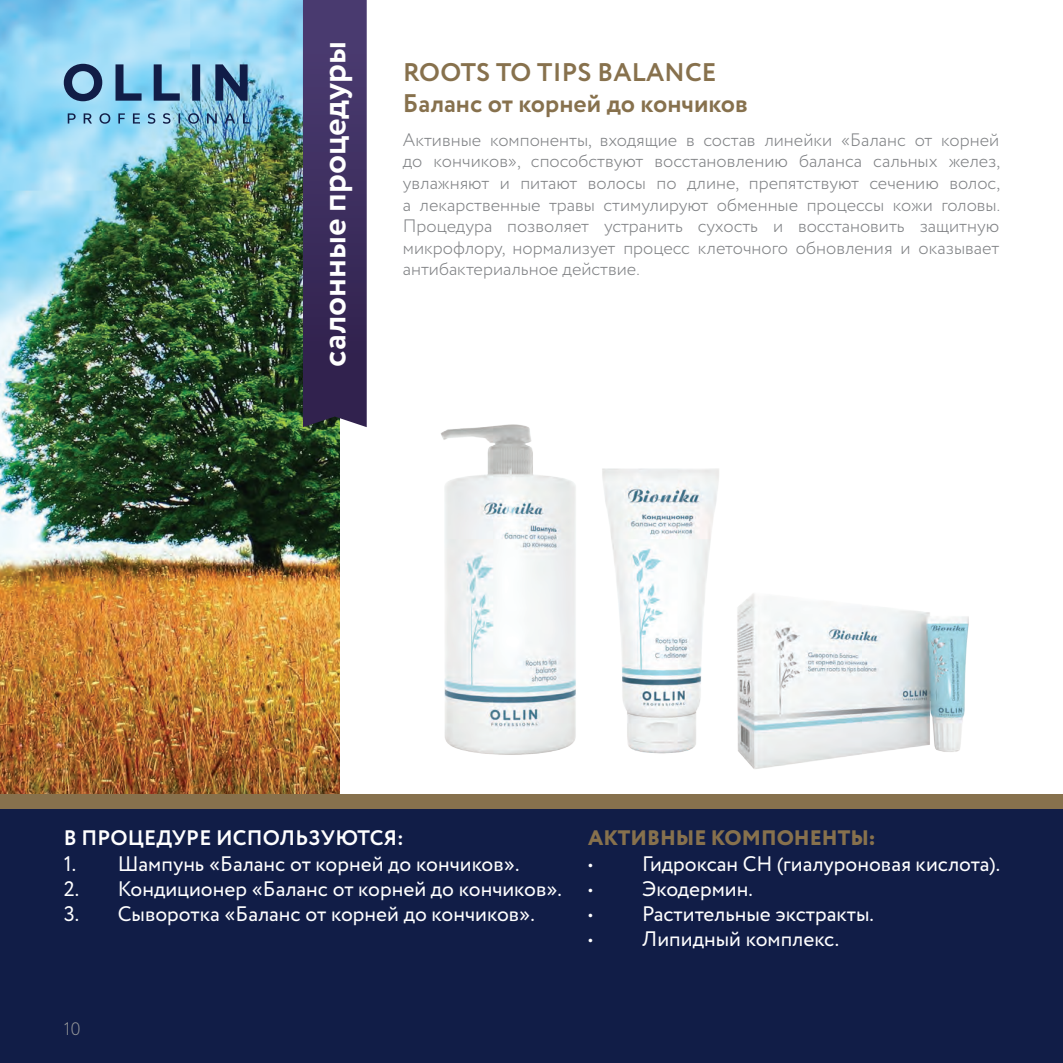
<style>
.page{position:relative;width:1063px;height:1063px;background:#fff}
.page>*{position:absolute;margin:0;border:0;box-sizing:border-box;transform-origin:0 0}
.t1{font:700 34.05px "Circe";color:#fff}
.t2{font:700 25.5px/30.6px "Circe";color:#87714d}
.t3{font:21px "Circe";color:#fff}
.t4{font:700 21px "Circe";letter-spacing:.01em;color:#fff}
.t5{font:800 21px "Circe";color:#87714d}
.t6{font:300 18px/21.6px "Circe";color:#808285;text-align:justify}
.t7{font:300 18px "Circe";color:#939598}
</style>
<div class="page">
<img style="left:0;top:0;width:309px;height:794px">
<div style="left:0;top:809px;width:1063px;height:254px;background:#111d47"></div>
<div style="left:0;top:794px;width:1063px;height:15px;background:#87714d"></div>
<svg style="left:303px;top:0;width:64px;height:427px;background:#3f3061"></svg>
<svg style="left:64px;top:64px;width:184px;height:37px;background:#628eaf"></svg>
<svg style="left:68px;top:113px;width:182px;height:11px;background:#72a6c5"></svg>
<img style="left:309px;top:355px;width:660px;height:439px">
<h1 class="t1" style="left:311px;top:367px;width:328px;rotate:-90deg">салонные процедуры</h1>
<h2 class="t2" style="left:403px;top:58px;width:347px">ROOTS TO TIPS BALANCE<br>Баланс от корней до кончиков</h2>
<p class="t6" style="left:403px;top:129px;width:599px">Активные компоненты, входящие в состав линейки «Баланс от корней до кончиков», способствуют восстановлению баланса сальных желез, увлажняют и питают волосы по длине, препятствуют сечению волос, а лекарственные травы стимулируют обменные процессы кожи головы.<br>Процедура позволяет устранить сухость и восстановить защитную микрофлору, нормализует процесс клеточного обновления и оказывает антибактериальное действие.</p>
<p class="t4" style="left:64px;top:824px;width:341px">В ПРОЦЕДУРЕ ИСПОЛЬЗУЮТСЯ:</p>
<p class="t3" style="left:64px;top:849px;width:457px">1. Шампунь «Баланс от корней до кончиков».</p>
<p class="t3" style="left:64px;top:875px;width:500px">2. Кондиционер «Баланс от корней до кончиков».</p>
<p class="t3" style="left:64px;top:900px;width:473px">3. Сыворотка «Баланс от корней до кончиков».</p>
<p class="t5" style="left:588px;top:824px;width:289px">АКТИВНЫЕ КОМПОНЕНТЫ:</p>
<p class="t3" style="left:588px;top:849px;width:413px">• Гидроксан СН (гиалуроновая кислота).</p>
<p class="t3" style="left:588px;top:875px;width:166px">• Экодермин.</p>
<p class="t3" style="left:588px;top:900px;width:287px">• Растительные экстракты.</p>
<p class="t3" style="left:588px;top:925px;width:252px">• Липидный комплекс.</p>
<p class="t7" style="left:64px;top:1017px;width:18px">10</p>
</div>
